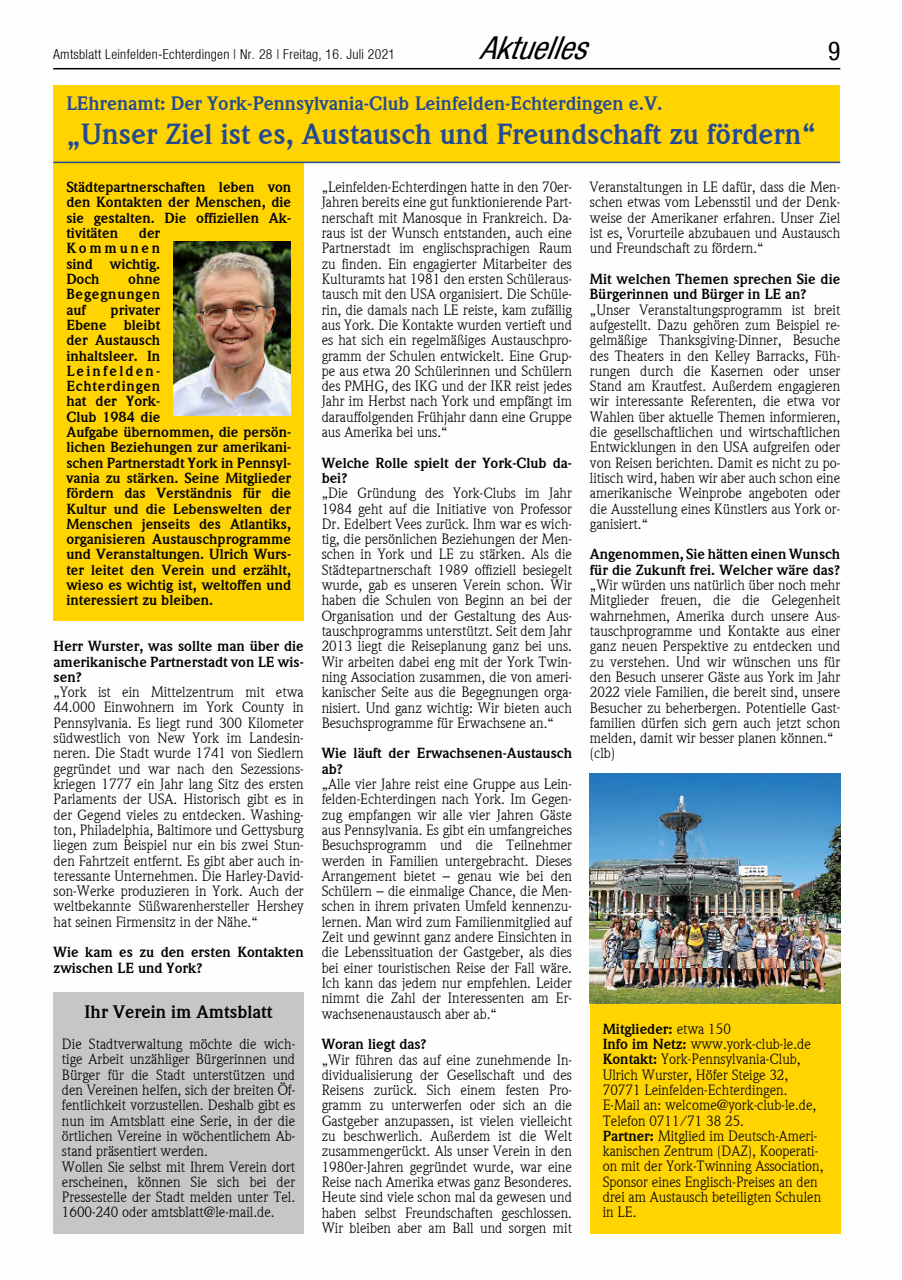
<style>
.page{position:relative;width:902px;height:1280px;background:#fff}
.page>*{position:absolute;margin:0;border:0;box-sizing:border-box;transform-origin:0 0}
.t1{font:italic 31.5px "Helve Neu Con Obl.fog";color:#000}
.t2{font:700 28.95px "Weidemann";color:#224a94}
.t3{font:25.5px "Helve Neu Con";color:#000}
.t4{font:700 19.35px "Weidemann";color:#224a94}
.t5{font:700 18px "Weidemann";color:#000}
.t6{font:14.55px/15.3px "Weidemann";color:#000;text-align:justify}
.t7{font:700 14.55px/15.3px "Weidemann";color:#000}
.t8{font:13.65px "Helve Neu Lig Con";letter-spacing:.02em;color:#000}
.s1{font-weight:700}
</style>
<div class="page">
<hr style="left:53px;top:68px;width:787px;height:1px;background:#000">
<div style="left:53px;top:85px;width:787px;height:77px;background:#ffd400"></div>
<div style="left:54px;top:162px;width:250px;height:459px;background:#ffd400"></div>
<img style="left:173px;top:242px;width:118px;height:173px">
<div style="left:590px;top:1003px;width:250px;height:231px;background:#ffd400"></div>
<hr style="left:53px;top:162px;width:787px;height:1px;background:#224a94">
<div style="left:53px;top:992px;width:251px;height:241px;background:#c6c6c7"></div>
<img style="left:590px;top:774px;width:250px;height:229px">
<p class="t8" style="left:53px;top:47px;width:343px">Amtsblatt Leinfelden-Echterdingen | Nr. 28 | Freitag, 16. Juli 2021</p>
<h1 class="t1" style="left:479px;top:30px;width:114px">Aktuelles</h1>
<h3 class="t3" style="left:828px;top:36px;width:14px">9</h3>
<h3 class="t4" style="left:66px;top:92px;width:598px">LEhrenamt: Der York-Pennsylvania-Club Leinfelden-Echterdingen e.V.</h3>
<h2 class="t2" style="left:66px;top:117px;width:751px">„Unser Ziel ist es, Austausch und Freundschaft zu fördern“</h2>
<p class="t7" style="left:66px;top:180px;width:226px;text-align:justify">Städtepartnerschaften leben von den Kontakten der Menschen, die sie gestalten. Die offiziellen Ak&shy;tivitäten</p>
<p class="t6" style="left:321px;top:179px;width:252px">„Leinfelden-Echterdingen hatte in den 70er-Jahren bereits eine gut funktionierende Part&shy;nerschaft mit Manosque in Frankreich. Da&shy;raus ist der Wunsch entstanden, auch eine Partnerstadt im englischsprachigen Raum zu finden. Ein engagierter Mitarbeiter des Kulturamts hat 1981 den ersten Schüleraus&shy;tausch mit den USA organisiert. Die Schüle&shy;rin, die damals nach LE reiste, kam zufällig aus York. Die Kontakte wurden vertieft und es hat sich ein regelmäßiges Austauschpro&shy;gramm der Schulen entwickelt. Eine Grup&shy;pe aus etwa 20 Schülerinnen und Schülern des PMHG, des IKG und der IKR reist jedes Jahr im Herbst nach York und empfängt im darauffolgenden Frühjahr dann eine Gruppe aus Amerika bei uns.“</p>
<p class="t7" style="left:321px;top:455px;width:252px">Welche Rolle spielt der York-Club da&shy;bei?</p>
<p class="t6" style="left:321px;top:485px;width:252px">„Die Gründung des York-Clubs im Jahr 1984 geht auf die Initiative von Professor Dr. Edelbert Vees zurück. Ihm war es wich&shy;tig, die persönlichen Beziehungen der Men&shy;schen in York und LE zu stärken. Als die Städtepartnerschaft 1989 offiziell besiegelt wurde, gab es unseren Verein schon. Wir haben die Schulen von Beginn an bei der Organisation und der Gestaltung des Aus&shy;tauschprogramms unterstützt. Seit dem Jahr 2013 liegt die Reiseplanung ganz bei uns.<br>Wir arbeiten dabei eng mit der York Twin&shy;ning Association zusammen, die von ameri&shy;kanischer Seite aus die Begegnungen orga&shy;nisiert. Und ganz wichtig: Wir bieten auch Besuchsprogramme für Erwachsene an.“</p>
<p class="t7" style="left:321px;top:746px;width:252px">Wie läuft der Erwachsenen-Austausch ab?</p>
<p class="t6" style="left:321px;top:776px;width:252px">„Alle vier Jahre reist eine Gruppe aus Lein&shy;felden-Echterdingen nach York. Im Gegen&shy;zug empfangen wir alle vier Jahren Gäste aus Pennsylvania. Es gibt ein umfangreiches Besuchsprogramm und die Teilnehmer werden in Familien untergebracht. Dieses Arrangement bietet – genau wie bei den Schülern – die einmalige Chance, die Men&shy;schen in ihrem privaten Umfeld kennenzu&shy;lernen. Man wird zum Familienmitglied auf Zeit und gewinnt ganz andere Einsichten in die Lebenssituation der Gastgeber, als dies bei einer touristischen Reise der Fall wäre.<br>Ich kann das jedem nur empfehlen. Leider nimmt die Zahl der Interessenten am Er&shy;wachsenenaustausch aber ab.“</p>
<p class="t7" style="left:321px;top:1037px;width:106px">Woran liegt das?</p>
<p class="t6" style="left:321px;top:1052px;width:252px">„Wir führen das auf eine zunehmende In&shy;dividualisierung der Gesellschaft und des Reisens zurück. Sich einem festen Pro&shy;gramm zu unterwerfen oder sich an die Gastgeber anzupassen, ist vielen vielleicht zu beschwerlich. Außerdem ist die Welt zusammengerückt. Als unser Verein in den 1980er-Jahren gegründet wurde, war eine Reise nach Amerika etwas ganz Besonderes.<br>Heute sind viele schon mal da gewesen und haben selbst Freundschaften geschlossen.<br>Wir bleiben aber am Ball und sorgen mit</p>
<p class="t6" style="left:590px;top:179px;width:252px">Veranstaltungen in LE dafür, dass die Men&shy;schen etwas vom Lebensstil und der Denk&shy;weise der Amerikaner erfahren. Unser Ziel ist es, Vorurteile abzubauen und Austausch und Freundschaft zu fördern.“</p>
<p class="t7" style="left:590px;top:272px;width:252px">Mit welchen Themen sprechen Sie die<br>Bürgerinnen und Bürger in LE an?</p>
<p class="t6" style="left:590px;top:302px;width:252px">„Unser Veranstaltungsprogramm ist breit aufgestellt. Dazu gehören zum Beispiel re&shy;gelmäßige Thanksgiving-Dinner, Besuche des Theaters in den Kelley Barracks, Füh&shy;rungen durch die Kasernen oder unser Stand am Krautfest. Außerdem engagieren wir interessante Referenten, die etwa vor Wahlen über aktuelle Themen informieren, die gesellschaftlichen und wirtschaftlichen Entwicklungen in den USA aufgreifen oder von Reisen berichten. Damit es nicht zu po&shy;litisch wird, haben wir aber auch schon eine amerikanische Weinprobe angeboten oder die Ausstellung eines Künstlers aus York or&shy;ganisiert.“</p>
<p class="t7" style="left:590px;top:547px;width:252px">Angenommen, Sie hätten einen Wunsch für die Zukunft frei. Welcher wäre das?</p>
<p class="t6" style="left:590px;top:577px;width:252px;text-align:left">„Wir würden uns natürlich über noch mehr Mitglieder freuen, die die Gelegenheit wahrnehmen, Amerika durch unsere Aus&shy;tauschprogramme und Kontakte aus einer ganz neuen Perspektive zu entdecken und zu verstehen. Und wir wünschen uns für den Besuch unserer Gäste aus York im Jahr 2022 viele Familien, die bereit sind, unsere Besucher zu beherbergen. Potentielle Gast&shy;familien dürfen sich gern auch jetzt schon melden, damit wir besser planen können.“ (clb)</p>
<p class="t7" style="left:66px;top:226px;width:95px;text-align:justify;text-indent:73px">der Kommunen sind wichtig.<br>Doch</p>
<p class="t7" style="left:66px;top:271px;width:95px;text-align:justify;text-indent:62px">ohne Begegnungen auf</p>
<p class="t7" style="left:66px;top:302px;width:226px;text-indent:44px">privater<br>Ebene bleibt<br>der Austausch<br>inhaltsleer. In<br>Leinfelden-<br>Echterdingen<br>hat der York-<br>Club 1984 die<br>Aufgabe übernommen, die persön&shy;lichen Beziehungen zur amerikani&shy;schen Partnerstadt York in Pennsyl&shy;vania zu stärken. Seine Mitglieder fördern das Verständnis für die<br>Kultur und die Lebenswelten der<br>Menschen jenseits des Atlantiks, organisieren Austauschprogramme und Veranstaltungen. Ulrich Wurs&shy;ter leitet den Verein und erzählt, wieso es wichtig ist, weltoffen und interessiert zu bleiben.</p>
<p class="t7" style="left:54px;top:639px;width:252px;text-align:justify">Herr Wurster, was sollte man über die amerikanische Partnerstadt von LE wis&shy;sen?</p>
<p class="t6" style="left:54px;top:684px;width:252px">„York ist ein Mittelzentrum mit etwa 44.000 Einwohnern im York County in Pennsylvania. Es liegt rund 300 Kilometer südwestlich von New York im Landesin&shy;neren. Die Stadt wurde 1741 von Siedlern gegründet und war nach den Sezessions&shy;kriegen 1777 ein Jahr lang Sitz des ersten Parlaments der USA. Historisch gibt es in der Gegend vieles zu entdecken. Washing&shy;ton, Philadelphia, Baltimore und Gettysburg liegen zum Beispiel nur ein bis zwei Stun&shy;den Fahrtzeit entfernt. Es gibt aber auch in&shy;teressante Unternehmen. Die Harley-David&shy;son-Werke produzieren in York. Auch der weltbekannte Süßwarenhersteller Hershey hat seinen Firmensitz in der Nähe.“</p>
<p class="t7" style="left:54px;top:945px;width:251px">Wie kam es zu den ersten Kontakten zwischen LE und York?</p>
<p class="t5" style="left:85px;top:1002px;width:189px">Ihr Verein im Amtsblatt</p>
<p class="t6" style="left:62px;top:1036px;width:235px;text-align:left">Die Stadtverwaltung möchte die wich&shy;tige Arbeit unzähliger Bürgerinnen und Bürger für die Stadt unterstützen und den Vereinen helfen, sich der breiten Öf&shy;fentlichkeit vorzustellen. Deshalb gibt es nun im Amtsblatt eine Serie, in der die örtlichen Vereine in wöchentlichem Ab&shy;stand präsentiert werden.<br>Wollen Sie selbst mit Ihrem Verein dort erscheinen, können Sie sich bei der Pressestelle der Stadt melden unter Tel.<br>1600-240 oder amtsblatt@le-mail.de.</p>
<p class="t6" style="left:602px;top:1021px;width:222px;text-align:left"><span class="s1">Mitglieder:</span> etwa 150<br><span class="s1">Info im Netz:</span> www.york-club-le.de<br><span class="s1">Kontakt:</span> York-Pennsylvania-Club,<br>Ulrich Wurster, Höfer Steige 32,<br>70771 Leinfelden-Echterdingen.<br>E-Mail an: welcome@york-club-le.de,<br>Telefon 0711/71 38 25.<br><span class="s1">Partner:</span> Mitglied im Deutsch-Ameri&shy;kanischen Zentrum (DAZ), Kooperati&shy;on mit der York-Twinning Association,<br>Sponsor eines Englisch-Preises an den drei am Austausch beteiligten Schulen in LE.</p>
</div>
